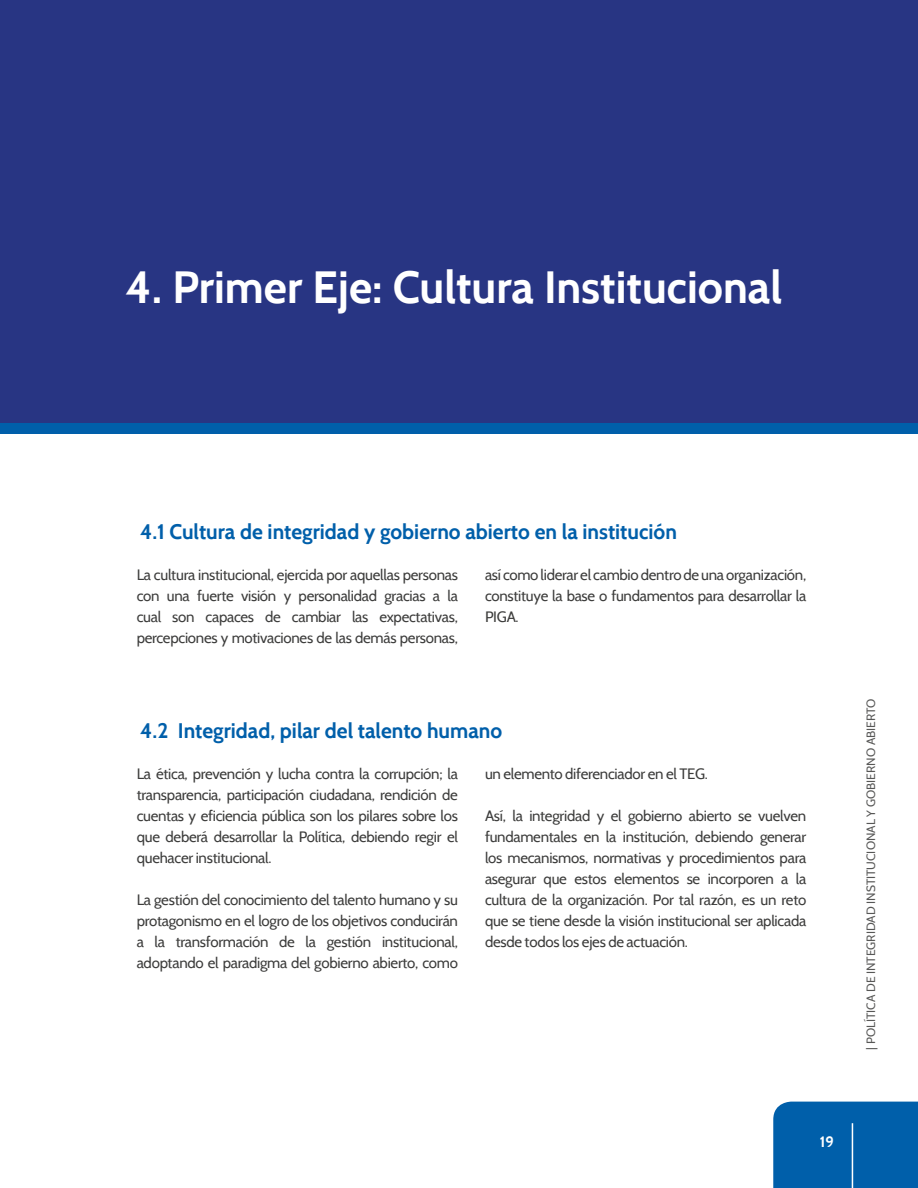
<style>
.page{position:relative;width:918px;height:1188px;background:#fff}
.page>*{position:absolute;margin:0;border:0;box-sizing:border-box;transform-origin:0 0}
.t1{font:700 45px "Cabin";color:#fff}
.t2{font:700 21px "Cabin";color:#005faa}
.t3{font:15px/21px "Cabin";letter-spacing:-.02em;color:#3c3c3b;text-align:justify}
.t4{font:700 15px "Cabin";color:#fff}
.t5{font:12px "Cabin";color:#575756}
</style>
<div class="page">
<div style="left:773px;top:1102px;width:145px;height:86px;background:#005faa"></div>
<hr style="left:852px;top:1123px;width:1px;height:65px;background:#fff">
<div style="left:0;top:0;width:918px;height:423px;background:#283583"></div>
<div style="left:0;top:423px;width:918px;height:11px;background:#005faa"></div>
<h1 class="t1" style="left:126px;top:259px;width:658px">4. Primer Eje: Cultura Institucional</h1>
<h2 class="t2" style="left:140px;top:518px;width:538px">4.1 Cultura de integridad y gobierno abierto en la institución</h2>
<p class="t3" style="left:137px;top:564px;width:323px">La cultura institucional, ejercida por aquellas personas con una fuerte visión y personalidad gracias a la cual son capaces de cambiar las expectativas, percepciones y motivaciones de las demás personas,</p>
<p class="t3" style="left:485px;top:564px;width:323px">así como liderar el cambio dentro de una organización, constituye la base o fundamentos para desarrollar la PIGA.</p>
<h2 class="t2" style="left:140px;top:718px;width:363px">4.2 Integridad, pilar del talento humano</h2>
<p class="t3" style="left:137px;top:764px;width:323px">La ética, prevención y lucha contra la corrupción; la transparencia, participación ciudadana, rendición de cuentas y eficiencia pública son los pilares sobre los que deberá desarrollar la Política, debiendo regir el quehacer institucional.</p>
<p class="t3" style="left:137px;top:890px;width:323px">La gestión del conocimiento del talento humano y su protagonismo en el logro de los objetivos conducirán a la transformación de la gestión institucional, adoptando el paradigma del gobierno abierto, como</p>
<p class="t3" style="left:485px;top:764px;width:224px">un elemento diferenciador en el TEG.</p>
<p class="t3" style="left:485px;top:806px;width:323px">Así, la integridad y el gobierno abierto se vuelven fundamentales en la institución, debiendo generar los mecanismos, normativas y procedimientos para asegurar que estos elementos se incorporen a la cultura de la organización. Por tal razón, es un reto que se tiene desde la visión institucional ser aplicada desde todos los ejes de actuación.</p>
<p class="t5" style="left:864px;top:1050px;width:352px;rotate:-90deg">| POLÍTICA DE INTEGRIDAD INSTITUCIONAL Y GOBIERNO ABIERTO</p>
<p class="t4" style="left:820px;top:1133px;width:15px">19</p>
</div>
